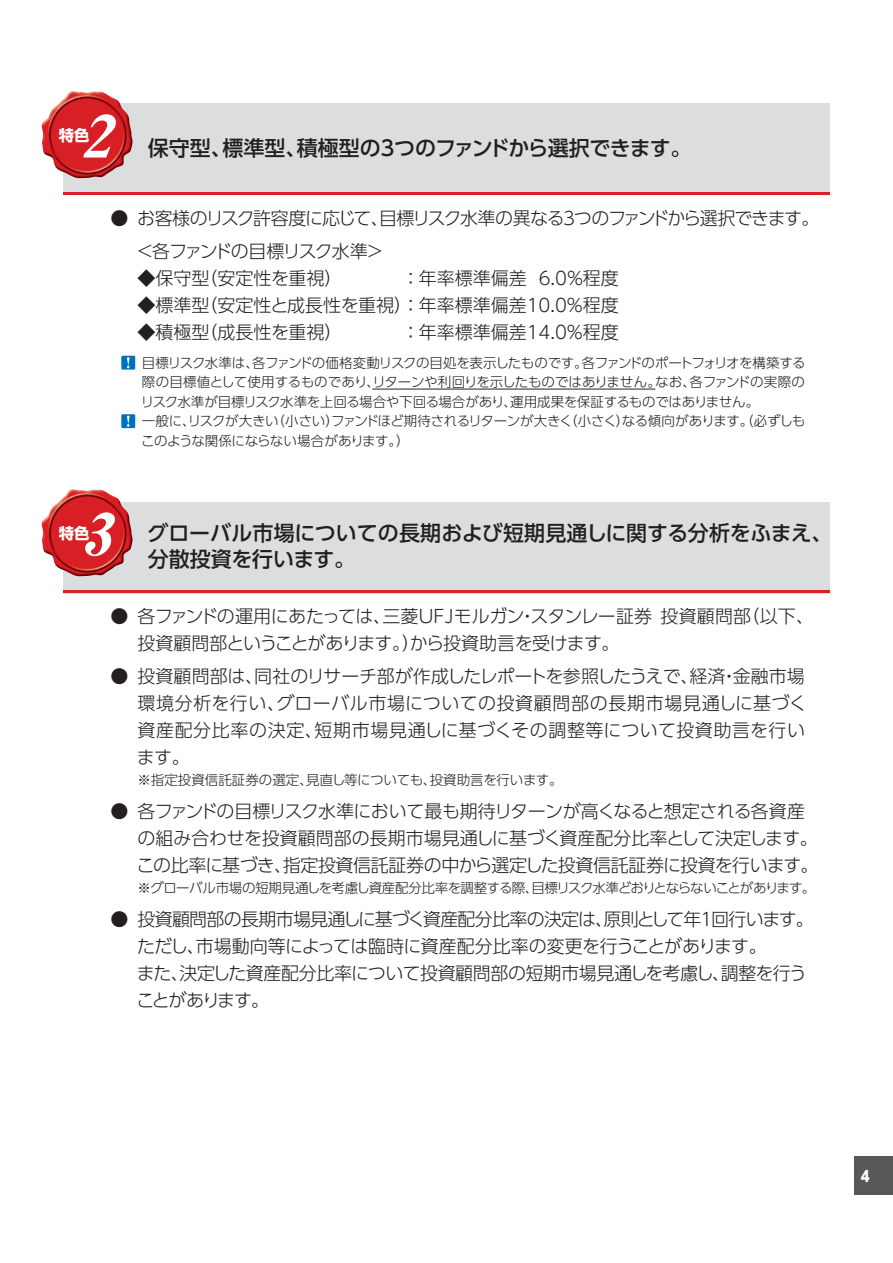
<style>
.page{position:relative;width:893px;height:1263px;background:#fff}
.page>*{position:absolute;margin:0;border:0;box-sizing:border-box;transform-origin:0 0}
.t1{font:italic 58.5px "Midashi Min Pr 5 MA31";color:#fff;scale:1.04 1}
.t2{font:500 21px/25.5px "UD Shin Go Pro";letter-spacing:-.01em;color:#231f20}
.t3{font:500 21px "UD Shin Go Pro";letter-spacing:-.035em;color:#231f20}
.t4{font:300 18px/27px "UD Shin Go Pro";letter-spacing:-.03em;color:#231f20}
.t5{font:300 18px "UD Shin Go Pro";color:#231f20}
.t6{font:300 18px/33px "UD Shin Go Pro";letter-spacing:-.075em;color:#231f20}
.t7{font:700 15.3px "UD Shin Go Pro";color:#fff}
.t8{font:800 15px "UD Shin Go Pro";color:#fff;scale:.9 1}
.t9{font:300 13.5px/19.5px "UD Shin Go Pro";letter-spacing:-.03em;color:#231f20}
.t10{font:300 13.5px "UD Shin Go Pro";letter-spacing:-.05em;color:#231f20}
.t11{font:300 13.5px "UD Shin Go Pro";color:#231f20}
</style>
<div class="page">
<div style="left:855px;top:1157px;width:38px;height:38px;background:#57585a"></div>
<div style="left:63px;top:104px;width:766px;height:91px;background:#dcdddf"></div>
<hr style="left:63px;top:192px;width:766px;height:3px;background:#da2128">
<img style="left:41px;top:91px;width:92px;height:88px">
<div style="left:121px;top:356px;width:14px;height:14px;background:#0072bc"></div>
<svg style="left:127px;top:357px;width:3px;height:11px"></svg>
<hr style="left:372px;top:389px;width:283px;height:1px;background:#231f20">
<div style="left:121px;top:414px;width:14px;height:14px;background:#0072bc"></div>
<svg style="left:127px;top:416px;width:3px;height:11px"></svg>
<div style="left:63px;top:502px;width:766px;height:91px;background:#dcdddf"></div>
<hr style="left:63px;top:590px;width:766px;height:3px;background:#da2128">
<img style="left:41px;top:489px;width:92px;height:88px">
<h1 class="t1" style="left:80px;top:91px;width:49px">2</h1>
<p class="t7" style="left:59px;top:123px;width:32px">特色</p>
<p class="t3" style="left:148px;top:131px;width:545px">保守型、標準型、積極型の３つのファンドから選択できます。</p>
<p class="t6" style="left:136px;top:201px;width:685px;text-indent:-25px">● お客様のリスク許容度に応じて、目標リスク水準の異なる３つのファンドから選択できます。＜各ファンドの目標リスク水準＞</p>
<p class="t5" style="left:137px;top:263px;width:207px">◆保守型（安定性を重視）</p>
<p class="t5" style="left:402px;top:263px;width:219px">：年率標準偏差 6.0％程度</p>
<p class="t5" style="left:137px;top:290px;width:483px">◆標準型（安定性と成長性を重視）：年率標準偏差10.0％程度</p>
<p class="t5" style="left:137px;top:317px;width:207px">◆積極型（成長性を重視）</p>
<p class="t5" style="left:402px;top:317px;width:218px">：年率標準偏差14.0％程度</p>
<p class="t9" style="left:141px;top:352px;width:666px">目標リスク水準は、各ファンドの価格変動リスクの目処を表示したものです。各ファンドのポートフォリオを構築する際の目標値として使用するものであり、リターンや利回りを示したものではありません。なお、各ファンドの実際のリスク水準が目標リスク水準を上回る場合や下回る場合があり、運用成果を保証するものではありません。<br>一般に、リスクが大きい（小さい）ファンドほど期待されるリターンが大きく（小さく）なる傾向があります。（必ずしもこのような関係にならない場合があります。）</p>
<h1 class="t1" style="left:80px;top:489px;width:49px">3</h1>
<p class="t2" style="left:148px;top:520px;width:686px">グローバル市場についての長期および短期見通しに関する分析をふまえ、分散投資を行います。</p>
<p class="t4" style="left:137px;top:602px;width:678px;text-indent:-27px">● 各ファンドの運用にあたっては、三菱ＵＦＪモルガン・スタンレー証券 投資顧問部（以下、投資顧問部ということがあります。）から投資助言を受けます。</p>
<p class="t4" style="left:137px;top:662px;width:671px;text-align:justify;text-indent:-26px">● 投資顧問部は、同社のリサーチ部が作成したレポートを参照したうえで、経済・金融市場環境分析を行い、グローバル市場についての投資顧問部の長期市場見通しに基づく資産配分比率の決定、短期市場見通しに基づくその調整等について投資助言を行います。</p>
<p class="t11" style="left:137px;top:769px;width:426px">※指定投資信託証券の選定、見直し等についても、投資助言を行います。</p>
<p class="t4" style="left:136px;top:797px;width:684px;text-indent:-26px">● 各ファンドの目標リスク水準において最も期待リターンが高くなると想定される各資産の組み合わせを投資顧問部の長期市場見通しに基づく資産配分比率として決定します。この比率に基づき、指定投資信託証券の中から選定した投資信託証券に投資を行います。</p>
<p class="t10" style="left:137px;top:877px;width:679px">※グローバル市場の短期見通しを考慮し資産配分比率を調整する際、目標リスク水準どおりとならないことがあります。</p>
<p class="t4" style="left:136px;top:905px;width:679px;text-indent:-26px">● 投資顧問部の長期市場見通しに基づく資産配分比率の決定は、原則として年１回行います。ただし、市場動向等によっては臨時に資産配分比率の変更を行うことがあります。<br>また、決定した資産配分比率について投資顧問部の短期市場見通しを考慮し、調整を行うことがあります。</p>
<p class="t7" style="left:59px;top:521px;width:32px">特色</p>
<p class="t8" style="left:861px;top:1163px;width:11px">4</p>
</div>
